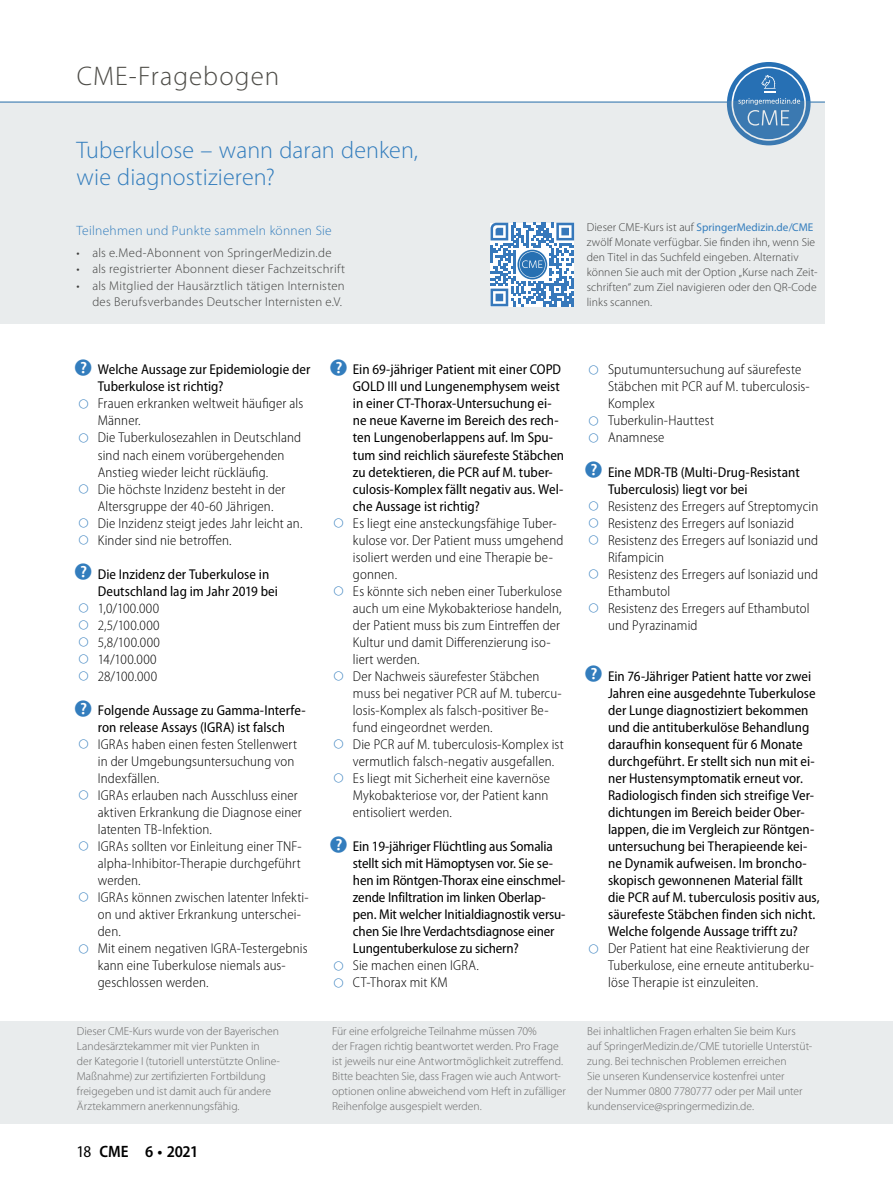
<style>
.page{position:relative;width:893px;height:1187px;background:#fff}
.page>*{position:absolute;margin:0;border:0;box-sizing:border-box;transform-origin:0 0}
.t1{font:300 27px "Myriad Pro";letter-spacing:.04em;color:#4d4c47}
.Para_Title_Frageboge{font:300 24px/27px "Myriad Pro";letter-spacing:.005em;color:#337dbd}
.t2{font:600 semi-condensed 16.5px "Myriad Pro";letter-spacing:-.01em;color:#000}
.t3{font:300 semi-condensed 14.25px/17px "Myriad Pro";letter-spacing:.01em;color:#000}
.t4{font:semi-condensed 14.25px/17px "Myriad Pro";color:#000}
.Para_Section_Heading{font:300 13.5px "Myriad Pro";letter-spacing:.02em;color:#337dbd}
.t5{font:300 12.75px/16.5px "Myriad Pro";letter-spacing:.025em;color:#3e3e3d;text-align:right}
.Para_Information_Fra{font:300 11.7px/15px "Myriad Pro";letter-spacing:-.005em;color:#676767}
.Para_Section_Fragebo{font:300 11.7px/15px "Myriad Pro";letter-spacing:.005em;color:#3e3e3d}
.Para_Section_Fragebo-2{font:11.25px "Myriad Pro";color:#337dbd}
.s1{font-weight:300;font-size:11.7px;color:#3e3e3d}
.s2{font-family:"Arial Unicode MS";font-weight:400;font-stretch:normal;font-size:16.2px;color:#337dbd}
.s3{font-weight:400}
</style>
<div class="page">
<svg style="left:727px;top:62px;width:84px;height:83px"></svg>
<svg style="left:732px;top:67px;width:74px;height:34px;background:#538dc3"></svg>
<div style="left:0;top:101px;width:825px;height:223px;background:#e9eced"></div>
<svg style="left:490px;top:223px;width:84px;height:83px;background:#8cb1d7"></svg>
<div style="left:0;top:1020px;width:893px;height:103px;background:#e9eced"></div>
<h1 class="t1" style="left:77px;top:61px;width:204px">CME-Fragebogen</h1>
<p class="Para_Title_Frageboge" style="left:77px;top:137px;width:343px">Tuberkulose – wann daran denken, wie diagnostizieren?</p>
<p class="Para_Section_Heading" style="left:77px;top:223px;width:257px">Teilnehmen und Punkte sammeln können Sie</p>
<p class="t5" style="left:77px;top:244px;width:256px">• als e.Med-Abonnent von SpringerMedizin.de</p>
<p class="t5" style="left:77px;top:261px;width:270px">• als registrierter Abonnent dieser Fachzeitschrift</p>
<p class="t5" style="left:77px;top:277px;width:270px">• als Mitglied der Hausärztlich tätigen Internisten des Berufsverbandes Deutscher Internisten e.V.</p>
<p class="Para_Section_Fragebo-2" style="left:587px;top:220px;width:228px"><span class="s1">Dieser CME-Kurs ist auf</span> SpringerMedizin.de/CME</p>
<p class="Para_Section_Fragebo" style="left:587px;top:235px;width:232px">zwölf Monate verfügbar. Sie finden ihn, wenn Sie den Titel in das Suchfeld eingeben. Alternativ können Sie auch mit der Option „Kurse nach Zeit&shy;schriften“ zum Ziel navigieren oder den QR‑Code links scannen.</p>
<p class="t4" style="left:98px;top:361px;width:214px;text-indent:-21px"><sup>?</sup> Welche Aussage zur Epidemiologie der<br>Tuberkulose ist richtig?</p>
<p class="t3" style="left:98px;top:395px;width:207px;text-indent:-19px"><span class="s2">◯</span> Frauen erkranken weltweit häufiger als<br>Männer.</p>
<p class="t3" style="left:98px;top:429px;width:205px;text-indent:-19px"><span class="s2">◯</span> Die Tuberkulosezahlen in Deutschland sind nach einem vorübergehenden<br>Anstieg wieder leicht rückläufig.</p>
<p class="t3" style="left:79px;top:480px;width:208px;text-align:center"><span class="s2">◯</span> Die höchste Inzidenz besteht in der<br>Altersgruppe der 40-60 Jährigen.</p>
<p class="t3" style="left:79px;top:514px;width:225px"><span class="s2">◯</span> Die Inzidenz steigt jedes Jahr leicht an.</p>
<p class="t3" style="left:79px;top:531px;width:154px"><span class="s2">◯</span> Kinder sind nie betroffen.</p>
<p class="t4" style="left:98px;top:565px;width:182px;text-indent:-21px"><sup>?</sup> Die Inzidenz der Tuberkulose in<br>Deutschland lag im Jahr 2019 bei</p>
<p class="t3" style="left:79px;top:599px;width:82px"><span class="s2">◯</span> 1,0/100.000</p>
<p class="t3" style="left:79px;top:616px;width:82px"><span class="s2">◯</span> 2,5/100.000</p>
<p class="t3" style="left:79px;top:633px;width:83px"><span class="s2">◯</span> 5,8/100.000</p>
<p class="t3" style="left:79px;top:650px;width:79px"><span class="s2">◯</span> 14/100.000</p>
<p class="t3" style="left:79px;top:667px;width:80px"><span class="s2">◯</span> 28/100.000</p>
<p class="t4" style="left:77px;top:701px;width:231px;text-align:center"><sup>?</sup> Folgende Aussage zu Gamma-Interfe&shy;ron release Assays (IGRA) ist falsch</p>
<p class="t3" style="left:98px;top:735px;width:201px;text-indent:-19px"><span class="s2">◯</span> IGRAs haben einen festen Stellenwert in der Umgebungsuntersuchung von<br>Indexfällen.</p>
<p class="t3" style="left:98px;top:786px;width:205px;text-indent:-19px"><span class="s2">◯</span> IGRAs erlauben nach Ausschluss einer aktiven Erkrankung die Diagnose einer latenten TB-Infektion.</p>
<p class="t3" style="left:98px;top:838px;width:205px;text-align:justify;text-indent:-19px"><span class="s2">◯</span> IGRAs sollten vor Einleitung einer TNF&shy;alpha-Inhibitor-Therapie durchgeführt werden.</p>
<p class="t3" style="left:98px;top:889px;width:213px;text-indent:-19px"><span class="s2">◯</span> IGRAs können zwischen latenter Infekti&shy;on und aktiver Erkrankung unterschei&shy;den.</p>
<p class="t3" style="left:98px;top:940px;width:211px;text-indent:-19px"><span class="s2">◯</span> Mit einem negativen IGRA-Testergebnis kann eine Tuberkulose niemals aus&shy;geschlossen werden.</p>
<p class="t4" style="left:353px;top:361px;width:213px;text-indent:-21px"><sup>?</sup> Ein 69-jähriger Patient mit einer COPD GOLD III und Lungenemphysem weist in einer CT-Thorax-Untersuchung ei&shy;ne neue Kaverne im Bereich des rech&shy;ten Lungenoberlappens auf. Im Spu&shy;tum sind reichlich säurefeste Stäbchen zu detektieren, die PCR auf M. tuber&shy;culosis-Komplex fällt negativ aus. Wel&shy;che Aussage ist richtig?</p>
<p class="t3" style="left:353px;top:514px;width:212px;text-indent:-19px"><span class="s2">◯</span> Es liegt eine ansteckungsfähige Tuber&shy;kulose vor. Der Patient muss umgehend isoliert werden und eine Therapie be&shy;gonnen.</p>
<p class="t3" style="left:353px;top:582px;width:211px;text-indent:-19px"><span class="s2">◯</span> Es könnte sich neben einer Tuberkulose auch um eine Mykobakteriose handeln, der Patient muss bis zum Eintreffen der Kultur und damit Differenzierung iso&shy;liert werden.</p>
<p class="t3" style="left:353px;top:667px;width:210px;text-indent:-19px"><span class="s2">◯</span> Der Nachweis säurefester Stäbchen muss bei negativer PCR auf M. tubercu&shy;losis-Komplex als falsch-positiver Be&shy;fund eingeordnet werden.</p>
<p class="t3" style="left:353px;top:735px;width:212px;text-indent:-19px"><span class="s2">◯</span> Die PCR auf M. tuberculosis-Komplex ist vermutlich falsch-negativ ausgefallen.</p>
<p class="t3" style="left:353px;top:769px;width:199px;text-align:justify;text-indent:-19px"><span class="s2">◯</span> Es liegt mit Sicherheit eine kavernöse Mykobakteriose vor, der Patient kann entisoliert werden.</p>
<p class="t4" style="left:353px;top:837px;width:214px;text-indent:-21px"><sup>?</sup> Ein 19-jähriger Flüchtling aus Somalia stellt sich mit Hämoptysen vor. Sie se&shy;hen im Röntgen-Thorax eine einschmel&shy;zende Infiltration im linken Oberlap&shy;pen. Mit welcher Initialdiagnostik versu&shy;chen Sie Ihre Verdachtsdiagnose einer Lungentuberkulose zu sichern?</p>
<p class="t3" style="left:334px;top:957px;width:147px"><span class="s2">◯</span> Sie machen einen IGRA.</p>
<p class="t3" style="left:334px;top:974px;width:116px"><span class="s2">◯</span> CT-Thorax mit KM</p>
<p class="t3" style="left:608px;top:361px;width:203px;text-indent:-19px"><span class="s2">◯</span> Sputumuntersuchung auf säurefeste<br>Stäbchen mit PCR auf M. tuberculosis-<br>Komplex</p>
<p class="t3" style="left:589px;top:412px;width:127px"><span class="s2">◯</span> Tuberkulin-Hauttest</p>
<p class="t3" style="left:589px;top:429px;width:77px"><span class="s2">◯</span> Anamnese</p>
<p class="t4" style="left:608px;top:463px;width:193px;text-indent:-21px"><sup>?</sup> Eine MDR-TB (Multi-Drug-Resistant<br>Tuberculosis) liegt vor bei</p>
<p class="t3" style="left:589px;top:497px;width:231px"><span class="s2">◯</span> Resistenz des Erregers auf Streptomycin</p>
<p class="t3" style="left:589px;top:514px;width:207px"><span class="s2">◯</span> Resistenz des Erregers auf Isoniazid</p>
<p class="t3" style="left:608px;top:531px;width:212px;text-indent:-19px"><span class="s2">◯</span> Resistenz des Erregers auf Isoniazid und<br>Rifampicin</p>
<p class="t3" style="left:608px;top:565px;width:212px;text-indent:-19px"><span class="s2">◯</span> Resistenz des Erregers auf Isoniazid und<br>Ethambutol</p>
<p class="t3" style="left:608px;top:599px;width:203px;text-indent:-19px"><span class="s2">◯</span> Resistenz des Erregers auf Ethambutol und Pyrazinamid</p>
<p class="t4" style="left:608px;top:667px;width:213px;text-indent:-21px"><sup>?</sup> Ein 76-Jähriger Patient hatte vor zwei Jahren eine ausgedehnte Tuberkulose der Lunge diagnostiziert bekommen und die antituberkulöse Behandlung daraufhin konsequent für 6 Monate durchgeführt. Er stellt sich nun mit ei&shy;ner Hustensymptomatik erneut vor.<br>Radiologisch finden sich streifige Ver&shy;dichtungen im Bereich beider Ober&shy;lappen, die im Vergleich zur Röntgen&shy;untersuchung bei Therapieende kei&shy;ne Dynamik aufweisen. Im broncho&shy;skopisch gewonnenen Material fällt die PCR auf M. tuberculosis positiv aus, säurefeste Stäbchen finden sich nicht.<br>Welche folgende Aussage trifft zu?</p>
<p class="t3" style="left:608px;top:940px;width:207px;text-indent:-19px"><span class="s2">◯</span> Der Patient hat eine Reaktivierung der<br>Tuberkulose, eine erneute antituberku&shy;löse Therapie ist einzuleiten.</p>
<p class="Para_Information_Fra" style="left:77px;top:1023px;width:205px">Dieser CME-Kurs wurde von der Bayerischen Landesärztekammer mit vier Punkten in<br>der -Kategorie I (tutoriell unterstützte Online-Maßnahme) zur zertifizierten Fortbildung freigegeben und ist damit auch für andere Ärztekammern anerkennungsfähig.</p>
<p class="Para_Information_Fra" style="left:587px;top:1023px;width:227px">Bei inhaltlichen Fragen erhalten Sie beim Kurs auf SpringerMedizin.de/CME tutorielle Unterstüt&shy;zung. Bei technischen Problemen erreichen<br>Sie unseren Kundenservice kostenfrei unter<br>der Nummer 0800 7780777 oder per Mail unter kundenservice@springermedizin.de.</p>
<p class="Para_Information_Fra" style="left:332px;top:1023px;width:235px">Für eine erfolgreiche Teilnahme müssen 70%<br>der Fragen richtig beantwortet werden. Pro Frage ist jeweils nur eine Antwortmöglichkeit zutreffend.<br>Bitte beachten Sie, dass Fragen wie auch Antwort&shy;optionen online abweichend vom Heft in zufälliger Reihenfolge ausgespielt werden.</p>
<p class="t2" style="left:77px;top:1142px;width:123px"><span class="s3">18</span> CME 6 • 2021</p>
</div>
